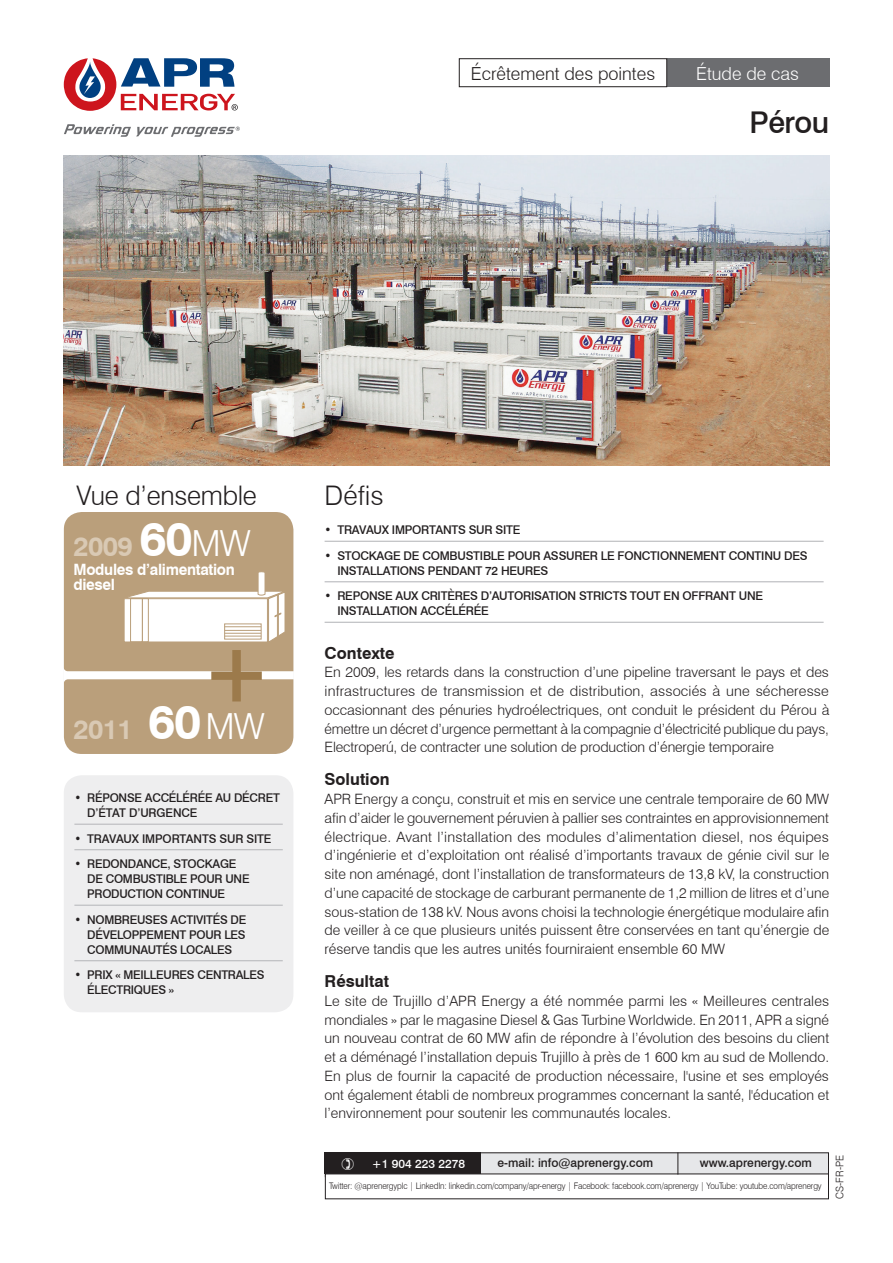
<style>
.page{position:relative;width:893px;height:1263px;background:#fff}
.page>*{position:absolute;margin:0;border:0;box-sizing:border-box;transform-origin:0 0}
.t1{font:700 48px "Swiss 721 BT";color:#fff}
.t2{font:500 30px "Swiss 721 BT";letter-spacing:-.02em;color:#231f20}
.t3{font:300 27px "Swiss 721 BT";letter-spacing:-.01em;color:#231f20}
.t4{font:700 27px "Swiss 721 BT";letter-spacing:-.025em;color:#d9c9b4}
.t5{font:300 18px "Swiss 721 BT";color:#231f20}
.t6{font:300 18px "Swiss 721 BT";color:#fff}
.t7{font:700 16.5px "Swiss 721 BT";color:#231f20}
.t8{font:700 15.6px/15px "Swiss 721 BT";letter-spacing:-.02em;color:#fff}
.t9{font:300 14.25px/18.8px "Swiss 721 BT";color:#231f20;text-align:justify}
.t10{font:500 12px/15px "Swiss 721 BT";letter-spacing:-.02em;color:#231f20}
.t11{font:500 12px "Swiss 721 BT";color:#231f20}
.t12{font:500 12px "Swiss 721 BT";color:#fff}
.t13{font:300 10.5px "Swiss 721 BT";color:#231f20;scale:.95 1}
.t14{font:300 9px "Swiss 721 BT";letter-spacing:-.01em;color:#231f20;scale:.9 1}
.s1{font-weight:300;font-size:36px}
</style>
<div class="page">
<div style="left:64px;top:775px;width:229px;height:237px;background:#eeeeef;border-radius:18px"></div>
<svg style="left:64px;top:512px;width:229px;height:242px;background:#c4ad8f"></svg>
<div style="left:666px;top:58px;width:163px;height:29px;background:#6c6d70"></div>
<div style="left:459px;top:58px;width:208px;height:29px;border:1px solid #231f20"></div>
<img style="left:64px;top:155px;width:765px;height:310px">
<svg style="left:64px;top:124px;width:176px;height:13px"></svg>
<svg style="left:64px;top:58px;width:174px;height:53px"></svg>
<hr style="left:74px;top:824px;width:209px;height:1px;background:#bcbdc0">
<hr style="left:74px;top:849px;width:209px;height:1px;background:#bcbdc0">
<hr style="left:74px;top:905px;width:209px;height:1px;background:#bcbdc0">
<hr style="left:74px;top:960px;width:209px;height:1px;background:#bcbdc0">
<hr style="left:325px;top:541px;width:499px;height:1px;background:#bcbdc0">
<hr style="left:325px;top:581px;width:499px;height:1px;background:#bcbdc0">
<hr style="left:325px;top:622px;width:499px;height:1px;background:#bcbdc0">
<div style="left:325px;top:1152px;width:504px;height:25px;background:#e6e7e9"></div>
<div style="left:325px;top:1152px;width:156px;height:22px;background:#231f20"></div>
<div style="left:325px;top:1173px;width:504px;height:26px;background:#fff"></div>
<svg style="left:677px;top:1152px;width:1px;height:22px"></svg>
<p class="t5" style="left:471px;top:62px;width:186px">Écrêtement des pointes</p>
<p class="t6" style="left:696px;top:62px;width:104px">Étude de cas</p>
<h2 class="t2" style="left:750px;top:104px;width:81px">Pérou</h2>
<h3 class="t3" style="left:77px;top:479px;width:182px">Vue d’ensemble</h3>
<h3 class="t4" style="left:74px;top:530px;width:61px">2009</h3>
<h1 class="t1" style="left:139px;top:510px;width:113px">60<span class="s1">MW</span></h1>
<p class="t8" style="left:73px;top:562px;width:163px">Modules d’alimentation diesel</p>
<h3 class="t4" style="left:74px;top:713px;width:61px">2011</h3>
<h1 class="t1" style="left:148px;top:693px;width:118px">60 <span class="s1">MW</span></h1>
<p class="t10" style="left:87px;top:790px;width:194px;text-indent:-13px">• RÉPONSE ACCÉLÉRÉE AU DÉCRET<br>D’ÉTAT D’URGENCE</p>
<p class="t10" style="left:74px;top:831px;width:199px">• TRAVAUX IMPORTANTS SUR SITE</p>
<p class="t10" style="left:87px;top:856px;width:164px;text-indent:-13px">• REDONDANCE, STOCKAGE<br>DE COMBUSTIBLE POUR UNE<br>PRODUCTION CONTINUE</p>
<p class="t10" style="left:87px;top:912px;width:161px;text-align:justify;text-indent:-13px">• NOMBREUSES ACTIVITÉS DE DÉVELOPPEMENT POUR LES COMMUNAUTÉS LOCALES</p>
<p class="t10" style="left:87px;top:967px;width:179px;text-indent:-13px">• PRIX « MEILLEURES CENTRALES<br>ÉLECTRIQUES »</p>
<h3 class="t3" style="left:325px;top:479px;width:61px">Défis</h3>
<p class="t10" style="left:325px;top:522px;width:197px">• TRAVAUX IMPORTANTS SUR SITE</p>
<p class="t10" style="left:337px;top:548px;width:472px;text-indent:-13px">• STOCKAGE DE COMBUSTIBLE POUR ASSURER LE FONCTIONNEMENT CONTINU DES<br>INSTALLATIONS PENDANT 72 HEURES</p>
<p class="t10" style="left:337px;top:588px;width:427px;text-indent:-13px">• REPONSE AUX CRITÈRES D’AUTORISATION STRICTS TOUT EN OFFRANT UNE<br>INSTALLATION ACCÉLÉRÉE</p>
<p class="t7" style="left:325px;top:643px;width:71px">Contexte</p>
<p class="t9" style="left:325px;top:663px;width:506px">En 2009, les retards dans la construction d’une pipeline traversant le pays et des infrastructures de transmission et de distribution, associés à une sécheresse occasionnant des pénuries hydroélectriques, ont conduit le président du Pérou à émettre un décret d’urgence permettant à la compagnie d’électricité publique du pays, Electroperú, de contracter une solution de production d’énergie temporaire</p>
<p class="t7" style="left:325px;top:769px;width:67px">Solution</p>
<p class="t9" style="left:325px;top:790px;width:506px">APR Energy a conçu, construit et mis en service une centrale temporaire de 60 MW afin d’aider le gouvernement péruvien à pallier ses contraintes en approvisionnement électrique. Avant l’installation des modules d’alimentation diesel, nos équipes d’ingénierie et d’exploitation ont réalisé d’importants travaux de génie civil sur le site non aménagé, dont l’installation de transformateurs de 13,8 kV, la construction d’une capacité de stockage de carburant permanente de 1,2 million de litres et d’une sous-station de 138 kV. Nous avons choisi la technologie énergétique modulaire afin de veiller à ce que plusieurs unités puissent être conservées en tant qu’énergie de réserve tandis que les autres unités fourniraient ensemble 60 MW</p>
<p class="t7" style="left:325px;top:971px;width:66px">Résultat</p>
<p class="t9" style="left:325px;top:991px;width:506px">Le site de Trujillo d’APR Energy a été nommée parmi les « Meilleures centrales mondiales » par le magasine Diesel &amp; Gas Turbine Worldwide. En 2011, APR a signé un nouveau contrat de 60 MW afin de répondre à l’évolution des besoins du client et a déménagé l’installation depuis Trujillo à près de 1 600 km au sud de Mollendo.<br>En plus de fournir la capacité de production nécessaire, l'usine et ses employés ont également établi de nombreux programmes concernant la santé, l'éducation et l’environnement pour soutenir les communautés locales.</p>
<p class="t12" style="left:372px;top:1157px;width:95px">+1 904 223 2278</p>
<p class="t11" style="left:498px;top:1155px;width:157px">e-mail: info@aprenergy.com</p>
<p class="t11" style="left:700px;top:1155px;width:113px">www.aprenergy.com</p>
<p class="t14" style="left:329px;top:1180px;width:549px">Twitter: @aprenergyplc | LinkedIn: linkedin.com/company/apr-energy | Facebook: facebook.com/aprenergy | YouTube: youtube.com/aprenergy</p>
<p class="t13" style="left:833px;top:1199px;width:48px;rotate:-90deg">CS-FR-PE</p>
</div>
